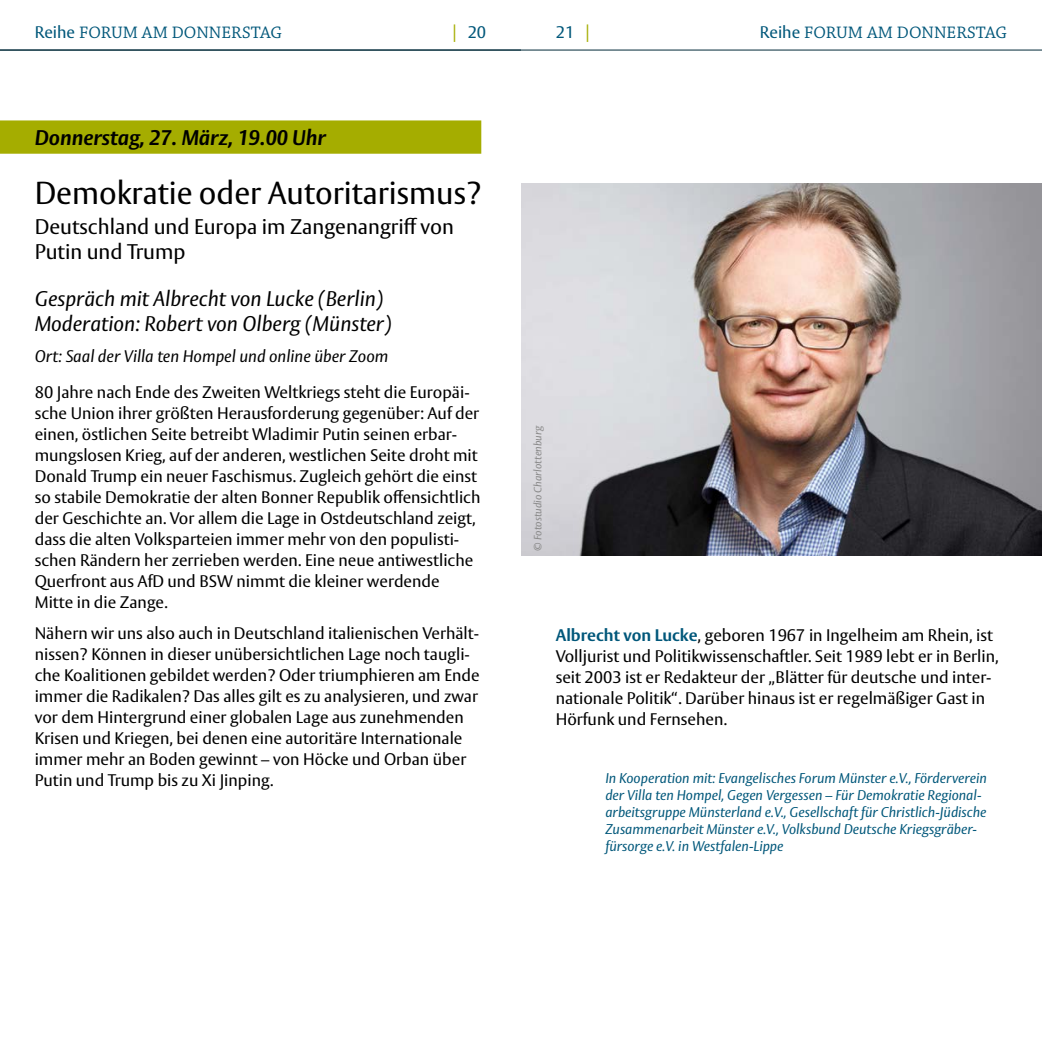
<style>
.page{position:relative;width:1042px;height:1042px;background:#fff}
.page>*{position:absolute;margin:0;border:0;box-sizing:border-box;transform-origin:0 0}
.t1{font:31.5px "Vesta Pro";color:#000}
.Autor{font:italic 21px "Vesta Pro";color:#000}
.Untertitel{font:21px/25.2px "Vesta Pro";color:#000}
.Datum{font:italic 700 21px "Vesta Pro";color:#000}
.t2{font:17.5px "Chaparral Pro";color:#00577a}
.P{font:16.62px/21px "Vesta Pro";color:#000}
.Ort_abweichend{font:italic 16.62px "Vesta Pro";color:#000}
.t3{font:16.62px "Vesta Pro";color:#00577a}
.P_koop{font:italic 14px/16.8px "Vesta Pro";color:#00577a}
.t4{font:italic 10.5px "Vesta Pro";color:#878787}
.s1{font-size:17.5px;color:#a5ad00}
.s2{font-family:"Vesta Pro";font-size:16.62px}
.s3{font-weight:700;color:#00577a}
</style>
<div class="page">
<hr style="left:0;top:50px;width:1042px;height:1px;background:#022a39">
<div style="left:0;top:120px;width:481px;height:34px;background:#a5ad00"></div>
<img style="left:521px;top:184px;width:521px;height:372px">
<p class="t3" style="left:452px;top:22px;width:35px"><span class="s1">|</span> 20</p>
<p class="t3" style="left:556px;top:22px;width:35px">21 <span class="s1">|</span></p>
<p class="t2" style="left:35px;top:23px;width:249px"><span class="s2">Reihe</span> FORUM AM DONNERSTAG</p>
<p class="t2" style="left:760px;top:23px;width:249px"><span class="s2">Reihe</span> FORUM AM DONNERSTAG</p>
<p class="Datum" style="left:35px;top:125px;width:293px">Donnerstag, 27. März, 19.00 Uhr</p>
<h3 class="t1" style="left:35px;top:174px;width:448px">Demokratie oder Autoritarismus?</h3>
<h4 class="Untertitel" style="left:35px;top:214px;width:421px">Deutschland und Europa im Zangenangriff von<br>Putin und Trump</h4>
<h4 class="Autor" style="left:35px;top:286px;width:350px">Gespräch mit Albrecht von Lucke (Berlin)</h4>
<h4 class="Autor" style="left:35px;top:311px;width:358px">Moderation: Robert von Olberg (Münster)</h4>
<p class="Ort_abweichend" style="left:35px;top:346px;width:355px">Ort: Saal der Villa ten Hompel und online über Zoom</p>
<p class="P" style="left:35px;top:381px;width:447px">80 Jahre nach Ende des Zweiten Weltkriegs steht die Europäi&shy;sche Union ihrer größten Herausforderung gegenüber: Auf der einen, östlichen Seite betreibt Wladimir Putin seinen erbar&shy;mungslosen Krieg, auf der anderen, westlichen Seite droht mit Donald Trump ein neuer Faschismus. Zugleich gehört die einst so stabile Demokratie der alten Bonner Republik offensichtlich der Geschichte an. Vor allem die Lage in Ostdeutschland zeigt, dass die alten Volksparteien immer mehr von den populisti&shy;schen Rändern her zerrieben werden. Eine neue antiwestliche Querfront aus AfD und BSW nimmt die kleiner werdende Mitte in die Zange.</p>
<p class="P" style="left:35px;top:622px;width:446px">Nähern wir uns also auch in Deutschland italienischen Verhält&shy;nissen? Können in dieser unübersichtlichen Lage noch taugli&shy;che Koalitionen gebildet werden? Oder triumphieren am Ende immer die Radikalen? Das alles gilt es zu analysieren, und zwar vor dem Hintergrund einer globalen Lage aus zunehmenden Krisen und Kriegen, bei denen eine autoritäre Internationale immer mehr an Boden gewinnt – von Höcke und Orban über Putin und Trump bis zu Xi Jinping.</p>
<p class="t4" style="left:531px;top:551px;width:126px;rotate:-90deg">© Fotostudio Charlottenburg</p>
<p class="P" style="left:556px;top:624px;width:444px"><span class="s3">Albrecht von Lucke</span>, geboren 1967 in Ingelheim am Rhein, ist Volljurist und Politikwissenschaftler. Seit 1989 lebt er in Berlin, seit 2003 ist er Redakteur der „Blätter für deutsche und inter&shy;nationale Politik“. Darüber hinaus ist er regelmäßiger Gast in Hörfunk und Fernsehen.</p>
<p class="P_koop" style="left:605px;top:770px;width:383px">In Kooperation mit: Evangelisches Forum Münster e.V., Förderverein der Villa ten Hompel, Gegen Vergessen – Für Demokratie Regional&shy;arbeitsgruppe Münsterland e.V., Gesellschaft für Christlich-Jüdische Zusammenarbeit Münster e.V., Volksbund Deutsche Kriegsgräber&shy;fürsorge e.V. in Westfalen-Lippe</p>
</div>
